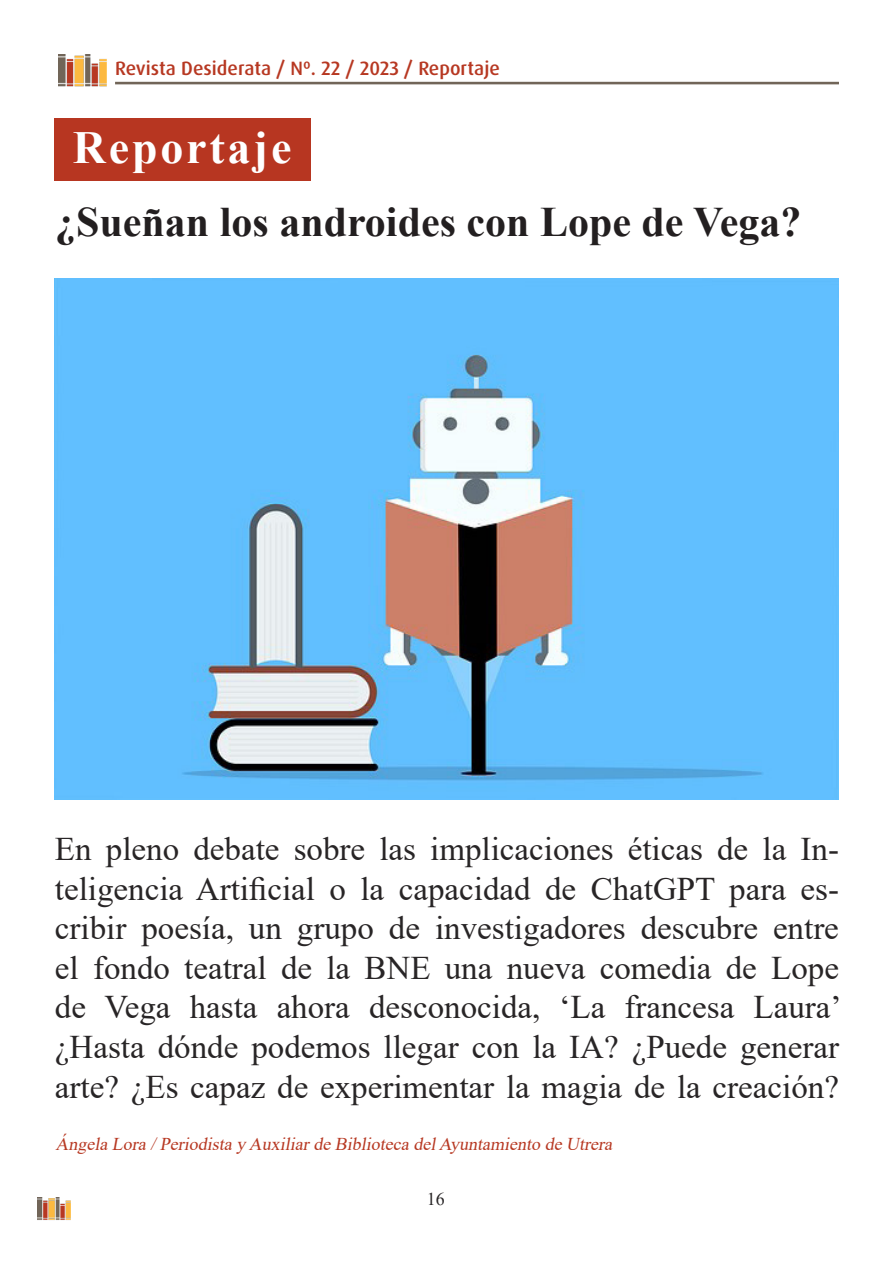
<style>
.page{position:relative;width:893px;height:1263px;background:#fff}
.page>*{position:absolute;margin:0;border:0;box-sizing:border-box;transform-origin:0 0}
.t1{font:700 46.05px "Times New Roman";letter-spacing:.06em;color:#fff}
.t2{font:700 42px "Times New Roman";color:#231f20}
.t3{font:33px/39.6px "Times New Roman";color:#282526;text-align:justify}
.t4{font:500 19.35px "Dax Pro";color:#b73822}
.t5{font:italic 18px "Times New Roman";color:#b73822}
.t6{font:18px "Times New Roman";color:#282526}
</style>
<div class="page">
<img style="left:37px;top:1198px;width:34px;height:22px">
<img style="left:58px;top:54px;width:48px;height:33px">
<hr style="left:115px;top:82px;width:724px;height:2px;background:#716558">
<div style="left:54px;top:118px;width:257px;height:63px;background:#b73621"></div>
<img style="left:54px;top:279px;width:784px;height:520px">
<p class="t4" style="left:115px;top:56px;width:386px">Revista Desiderata / Nº. 22 / 2023 / Reportaje</p>
<p class="t1" style="left:73px;top:115px;width:220px">Reportaje</p>
<p class="t2" style="left:55px;top:192px;width:748px">¿Sueñan los androides con Lope de Vega?</p>
<p class="t3" style="left:55px;top:828px;width:788px">En pleno debate sobre las implicaciones éticas de la In&shy;teligencia Artificial o la capacidad de ChatGPT para es&shy;cribir poesía, un grupo de investigadores descubre entre el fondo teatral de la BNE una nueva comedia de Lope de Vega hasta ahora desconocida, ‘La francesa Laura’ ¿Hasta dónde podemos llegar con la IA? ¿Puede generar arte? ¿Es capaz de experimentar la magia de la creación?</p>
<p class="t5" style="left:55px;top:1131px;width:563px">Ángela Lora /Periodista y Auxiliarde Biblioteca delAyuntamiento de Utrera</p>
<p class="t6" style="left:427px;top:1186px;width:19px">16</p>
</div>
